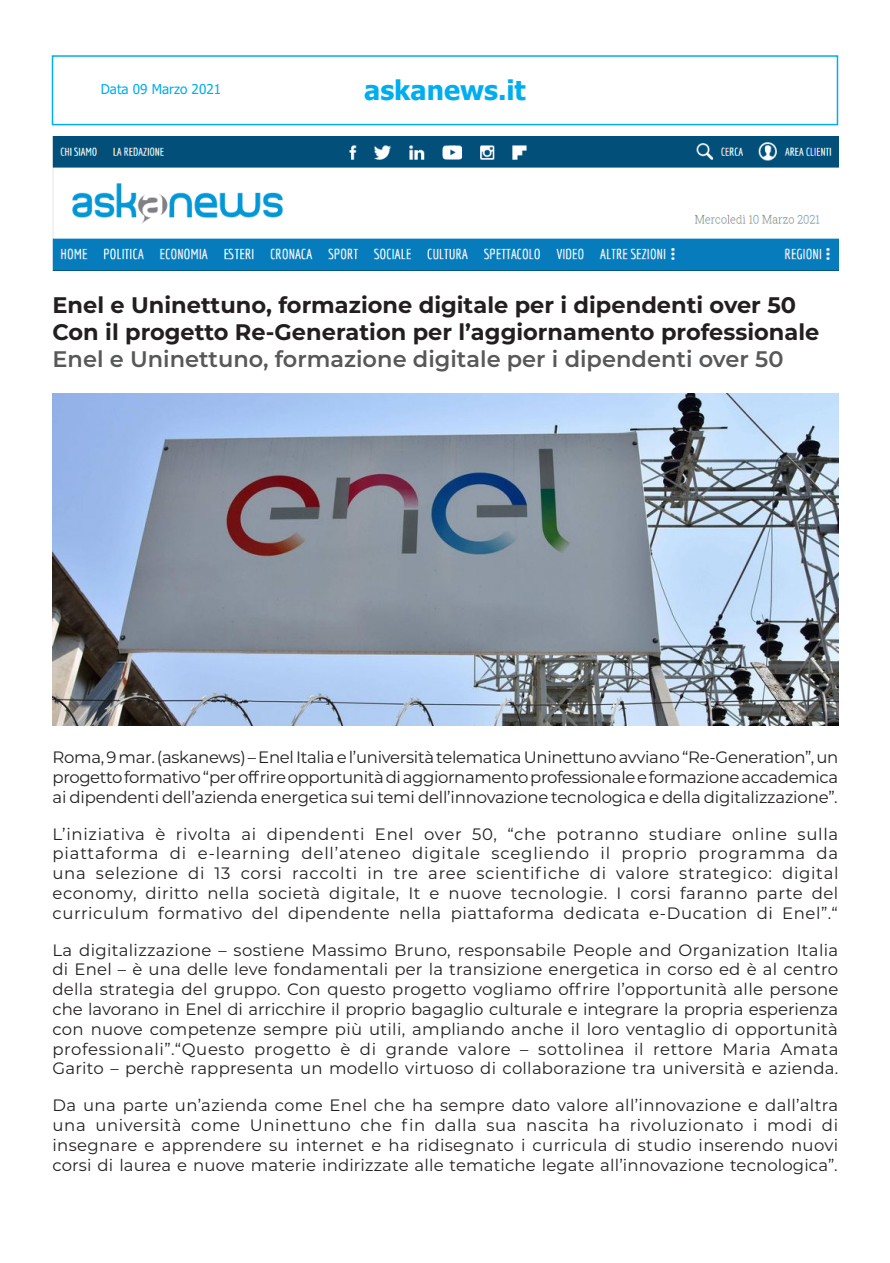
<style>
.page{position:relative;width:890px;height:1263px;background:#fff}
.page>*{position:absolute;margin:0;border:0;box-sizing:border-box;transform-origin:0 0}
.t1{font:700 27px "Tahoma";color:#00aeef}
.t2{font:700 22.5px "Montserrat";color:#231f20}
.t3{font:600 22.5px "Montserrat";color:#57585a}
.t4{font:16.5px/19.8px "Montserrat";letter-spacing:.01em;color:#231f20;text-align:justify}
.t5{font:13.5px "Tahoma";color:#00aeef}
</style>
<div class="page">
<div style="left:52px;top:55px;width:786px;height:70px;border:2px solid #00aeef"></div>
<img style="left:53px;top:136px;width:785px;height:135px">
<img style="left:53px;top:393px;width:785px;height:332px">
<p class="t5" style="left:101px;top:80px;width:122px">Data 09 Marzo 2021</p>
<p class="t1" style="left:364px;top:71px;width:163px">askanews.it</p>
<p class="t2" style="left:53px;top:289px;width:745px">Enel e Uninettuno, formazione digitale per i dipendenti over 50</p>
<p class="t2" style="left:53px;top:316px;width:768px">Con il progetto Re-Generation per l’aggiornamento professionale</p>
<p class="t3" style="left:53px;top:343px;width:732px">Enel e Uninettuno, formazione digitale per i dipendenti over 50</p>
<p class="t4" style="left:53px;top:747px;width:787px">Roma, 9 mar. (askanews) – Enel Italia e l’università telematica Uninettuno avviano “Re-Generation”, un progetto formativo “per offrire opportunità di aggiornamento professionale e formazione accademica ai dipendenti dell’azienda energetica sui temi dell’innovazione tecnologica e della digitalizzazione”.</p>
<p class="t4" style="left:53px;top:823px;width:787px">L’iniziativa è rivolta ai dipendenti Enel over 50, “che potranno studiare online sulla piattaforma di e-learning dell’ateneo digitale scegliendo il proprio programma da una selezione di 13 corsi raccolti in tre aree scientifiche di valore strategico: digital economy, diritto nella società digitale, It e nuove tecnologie. I corsi faranno parte del curriculum formativo del dipendente nella piattaforma dedicata e-Ducation di Enel”.“</p>
<p class="t4" style="left:53px;top:939px;width:787px">La digitalizzazione – sostiene Massimo Bruno, responsabile People and Organization Italia di Enel – è una delle leve fondamentali per la transizione energetica in corso ed è al centro della strategia del gruppo. Con questo progetto vogliamo offrire l’opportunità alle persone che lavorano in Enel di arricchire il proprio bagaglio culturale e integrare la propria esperienza con nuove competenze sempre più utili, ampliando anche il loro ventaglio di opportunità professionali”.“Questo progetto è di grande valore – sottolinea il rettore Maria Amata Garito – perchè rappresenta un modello virtuoso di collaborazione tra università e azienda.</p>
<p class="t4" style="left:53px;top:1095px;width:787px">Da una parte un’azienda come Enel che ha sempre dato valore all’innovazione e dall’altra una università come Uninettuno che fin dalla sua nascita ha rivoluzionato i modi di insegnare e apprendere su internet e ha ridisegnato i curricula di studio inserendo nuovi corsi di laurea e nuove materie indirizzate alle tematiche legate all’innovazione tecnologica”.</p>
</div>
